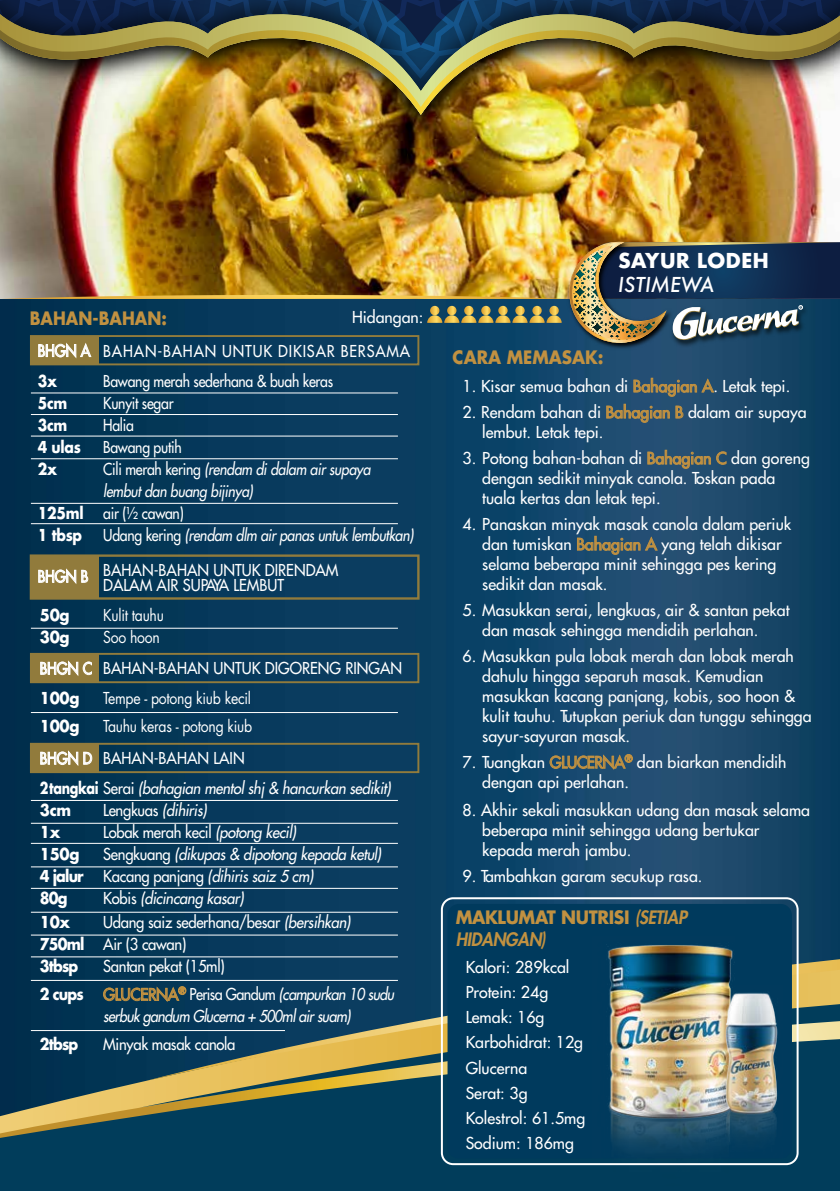
<style>
.page{position:relative;width:840px;height:1191px;background:#fff}
.page>*{position:absolute;margin:0;border:0;box-sizing:border-box;transform-origin:0 0}
.t1{font:700 20px "Futura";color:#fff}
.t2{font:italic 500 20px "Futura";color:#fff}
.t3{font:italic 800 18px/21.6px "Futura Std";letter-spacing:-.02em;color:#c19141;scale:.95 1}
.t4{font:700 18px "Futura Std";color:#c19141;scale:.93 1}
.t5{font:700 18px "Futura Std";color:#c19141;scale:.89 1}
.t6{font:500 16px/20px "Futura Std";color:#fff}
.t7{font:italic 500 16px/22px "Futura Std";letter-spacing:-.02em;color:#fff;scale:.93 1}
.t8{font:500 16px/22px "Futura Std";letter-spacing:-.02em;color:#fff;scale:.93 1}
.t9{font:italic 500 16px "Futura Std";letter-spacing:-.02em;color:#fff;scale:.88 1}
.t10{font:500 16px "Futura Std";letter-spacing:-.02em;color:#fff;scale:.88 1}
.t11{font:16px "Futura Std";letter-spacing:-.02em;color:#fff;scale:.88 1}
.t12{font:500 16px "Futura Std";color:#fff;scale:.88 1}
.t13{font:500 16px/34px "Futura Std";letter-spacing:.06em;color:#fff}
.t14{font:500 16px/15.2px "Futura Std";color:#fff;scale:.93 1}
.t15{font:italic 500 16px "Futura Std";letter-spacing:-.04em;color:#fff;scale:.9 1}
.t16{font:700 16px "Futura Std";letter-spacing:-.02em;color:#fff;scale:.93 1}
.t17{font:700 16px "Futura Std";letter-spacing:-.02em;color:#fff;scale:.87 1}
.t18{font:700 16px "Futura Std";letter-spacing:-.02em;color:#fff;scale:.88 1}
.t19{font:700 16px "Futura Std";letter-spacing:-.02em;color:#fff;scale:.9 1}
.s1{font-style:normal}
.s2{font-weight:700}
.s3{font-weight:700;font-style:normal}
.s4{font-style:italic}
.s5{color:#c19141}
</style>
<div class="page">
<img style="left:0;top:299px;width:839px;height:657px">
<div style="left:0;top:956px;width:839px;height:235px;background:#013d5b"></div>
<div style="left:0;top:962px;width:146px;height:56px;background:#013251"></div>
<svg style="left:0;top:1018px;width:839px;height:120px;background:#234b56"></svg>
<svg style="left:146px;top:959px;width:693px;height:45px;background:#254c5d"></svg>
<svg style="left:139px;top:1004px;width:700px;height:103px;background:#596c59"></svg>
<img style="left:0;top:200px;width:827px;height:99px">
<img style="left:0;top:130px;width:824px;height:70px">
<img style="left:0;top:115px;width:821px;height:15px">
<img style="left:0;top:0;width:839px;height:115px">
<img style="left:499px;top:171px;width:241px;height:246px">
<svg style="left:633px;top:377px;width:81px;height:20px;background:#4f6064"></svg>
<svg style="left:605px;top:403px;width:64px;height:20px"></svg>
<svg style="left:675px;top:405px;width:8px;height:14px"></svg>
<svg style="left:646px;top:449px;width:80px;height:20px;background:#4e6063"></svg>
<svg style="left:576px;top:535px;width:81px;height:20px;background:#4b5f64"></svg>
<svg style="left:549px;top:753px;width:83px;height:17px"></svg>
<div style="left:30px;top:335px;width:389px;height:30px;border:2px solid #917b3c"></div>
<div style="left:31px;top:336px;width:68px;height:28px;background:#917b3c"></div>
<img style="left:2px;top:242px;width:837px;height:118px">
<hr style="left:31px;top:392px;width:366px;height:1px;background:#fff">
<hr style="left:31px;top:414px;width:366px;height:1px;background:#fff">
<hr style="left:31px;top:436px;width:366px;height:1px;background:#fff">
<hr style="left:31px;top:458px;width:366px;height:1px;background:#fff">
<hr style="left:31px;top:503px;width:366px;height:1px;background:#fff">
<hr style="left:31px;top:523px;width:366px;height:1px;background:#fff">
<div style="left:30px;top:743px;width:389px;height:30px;border:2px solid #917b3c"></div>
<div style="left:31px;top:744px;width:68px;height:28px;background:#917b3c"></div>
<svg style="left:40px;top:750px;width:53px;height:16px"></svg>
<svg style="left:103px;top:986px;width:83px;height:16px"></svg>
<hr style="left:31px;top:800px;width:366px;height:1px;background:#fff">
<hr style="left:31px;top:823px;width:366px;height:1px;background:#fff">
<hr style="left:31px;top:843px;width:366px;height:1px;background:#fff">
<hr style="left:31px;top:866px;width:366px;height:1px;background:#fff">
<hr style="left:31px;top:888px;width:366px;height:1px;background:#fff">
<hr style="left:31px;top:912px;width:366px;height:1px;background:#fff">
<hr style="left:31px;top:934px;width:366px;height:1px;background:#fff">
<hr style="left:31px;top:956px;width:366px;height:1px;background:#fff">
<hr style="left:31px;top:980px;width:366px;height:1px;background:#fff">
<hr style="left:31px;top:1030px;width:254px;height:1px;background:#fff">
<div style="left:30px;top:653px;width:389px;height:30px;border:2px solid #917b3c"></div>
<div style="left:31px;top:654px;width:68px;height:28px;background:#917b3c"></div>
<svg style="left:40px;top:660px;width:52px;height:16px"></svg>
<hr style="left:31px;top:712px;width:366px;height:1px;background:#fff">
<div style="left:30px;top:554px;width:389px;height:45px;border:2px solid #917b3c"></div>
<div style="left:31px;top:555px;width:68px;height:43px;background:#917b3c"></div>
<hr style="left:31px;top:628px;width:366px;height:1px;background:#fff">
<svg style="left:38px;top:568px;width:51px;height:16px"></svg>
<div style="left:440px;top:897px;width:358px;height:268px;border:2px solid #fff;border-radius:11px"></div>
<div style="left:447px;top:904px;width:344px;height:254px;background:#003a5d;border-radius:11px"></div>
<img style="left:592px;top:945px;width:141px;height:241px">
<img style="left:723px;top:985px;width:58px;height:183px">
<p class="t13" style="left:38px;top:300px;width:387px;text-indent:314px">Hidangan:<br>BHGN A BAHAN-BAHAN UNTUK DIKISAR BERSAMA</p>
<p class="t18" style="left:38px;top:370px;width:23px">3x</p>
<p class="t10" style="left:103px;top:371px;width:263px">Bawang merah sederhana &amp; buah keras</p>
<p class="t17" style="left:38px;top:392px;width:36px">5cm</p>
<p class="t10" style="left:103px;top:393px;width:81px">Kunyit segar</p>
<p class="t17" style="left:38px;top:414px;width:36px">3cm</p>
<p class="t12" style="left:103px;top:415px;width:36px">Halia</p>
<p class="t17" style="left:38px;top:436px;width:51px">4 ulas</p>
<p class="t10" style="left:103px;top:437px;width:91px">Bawang putih</p>
<p class="t17" style="left:38px;top:458px;width:24px">2x</p>
<p class="t9" style="left:103px;top:459px;width:305px"><span class="s1">Cili merah kering</span> (rendam di dalam air supaya</p>
<p class="t9" style="left:103px;top:481px;width:172px">lembut dan buang bijinya)</p>
<p class="t10" style="left:38px;top:503px;width:167px"><span class="s2">125ml</span> air (½ cawan)</p>
<p class="t18" style="left:38px;top:524px;width:52px">1 tbsp</p>
<p class="t9" style="left:103px;top:525px;width:354px"><span class="s1">Udang kering</span> (rendam dlm air panas untuk lembutkan)</p>
<p class="t5" style="left:30px;top:307px;width:155px">BAHAN-BAHAN:</p>
<p class="t12" style="left:38px;top:566px;width:59px">BHGN B</p>
<p class="t14" style="left:103px;top:563px;width:254px">BAHAN-BAHAN UNTUK DIRENDAM<br>DALAM AIR SUPAYA LEMBUT</p>
<p class="t16" style="left:40px;top:605px;width:34px">50g</p>
<p class="t11" style="left:103px;top:605px;width:70px">Kulit tauhu</p>
<p class="t16" style="left:40px;top:627px;width:34px">30g</p>
<p class="t11" style="left:103px;top:627px;width:66px">Soo hoon</p>
<p class="t12" style="left:40px;top:658px;width:413px">BHGN C BAHAN-BAHAN UNTUK DIGORENG RINGAN</p>
<p class="t16" style="left:40px;top:688px;width:44px">100g</p>
<p class="t11" style="left:103px;top:688px;width:169px">Tempe - potong kiub kecil</p>
<p class="t16" style="left:40px;top:716px;width:44px">100g</p>
<p class="t11" style="left:103px;top:716px;width:171px">Tauhu keras - potong kiub</p>
<p class="t7" style="left:40px;top:743px;width:379px;line-height:30px"><span class="s1">BHGN D BAHAN-BAHAN LAIN<br></span><span class="s3">2 tangkai</span> <span class="s1">Serai</span> (bahagian mentol shj &amp; hancurkan sedikit)</p>
<p class="t16" style="left:40px;top:799px;width:35px">3cm</p>
<p class="t7" style="left:103px;top:799px;width:113px"><span class="s1">Lengkuas</span> (dihiris)</p>
<p class="t16" style="left:40px;top:821px;width:23px">1x</p>
<p class="t8" style="left:103px;top:821px;width:209px">Lobak merah kecil <span class="s4">(potong kecil)</span></p>
<p class="t16" style="left:40px;top:843px;width:44px">150g</p>
<p class="t7" style="left:40px;top:843px;width:368px;text-indent:63px"><span class="s1">Sengkuang</span> (dikupas &amp; dipotong kepada ketul)<br><span class="s3">4 jalur</span> <span class="s1">Kacang panjang</span> (dihiris saiz 5 cm)<br><span class="s3">80g</span></p>
<p class="t7" style="left:103px;top:887px;width:152px"><span class="s1">Kobis</span> (dicincang kasar)</p>
<p class="t8" style="left:40px;top:911px;width:335px;text-indent:63px">Udang saiz sederhana/besar <span class="s4">(bersihkan)<br></span><span class="s2">750ml</span> Air (3 cawan)<br><span class="s2">3tbsp</span></p>
<p class="t16" style="left:40px;top:911px;width:34px">10x</p>
<p class="t8" style="left:40px;top:952px;width:382px;line-height:28px;text-indent:63px">Santan pekat (15ml)<br><span class="s2">2 cups</span> <span class="s5">GLUCERNA</span><sup>®</sup> Perisa Gandum <span class="s4">(campurkan 10 sudu</span></p>
<p class="t15" style="left:103px;top:1006px;width:276px">serbuk gandum Glucerna + 500ml air suam)</p>
<p class="t19" style="left:40px;top:1033px;width:44px">2tbsp</p>
<p class="t8" style="left:103px;top:1033px;width:144px">Minyak masak canola</p>
<p class="t1" style="left:617px;top:246px;width:152px">SAYUR LODEH</p>
<p class="t2" style="left:617px;top:271px;width:97px">ISTIMEWA</p>
<p class="t4" style="left:452px;top:345px;width:164px">CARA MEMASAK:</p>
<p class="t6" style="left:462px;top:376px;width:329px">1. Kisar semua bahan di <span class="s5">Bahagian A</span>. Letak tepi.</p>
<p class="t6" style="left:482px;top:402px;width:326px;text-indent:-20px">2. Rendam bahan di <span class="s5">Bahagian B</span> dalam air supaya lembut. Letak tepi.</p>
<p class="t6" style="left:482px;top:448px;width:329px;text-indent:-20px">3. Potong bahan-bahan di <span class="s5">Bahagian C</span> dan goreng dengan sedikit minyak canola. Toskan pada tuala kertas dan letak tepi.</p>
<p class="t6" style="left:482px;top:514px;width:310px;text-indent:-20px">4. Panaskan minyak masak canola dalam periuk dan tumiskan <span class="s5">Bahagian A</span> yang telah dikisar selama beberapa minit sehingga pes kering sedikit dan masak.</p>
<p class="t6" style="left:482px;top:600px;width:309px;text-indent:-20px">5. Masukkan serai, lengkuas, air &amp; santan pekat dan masak sehingga mendidih perlahan.</p>
<p class="t6" style="left:482px;top:646px;width:330px;text-indent:-20px">6. Masukkan pula lobak merah dan lobak merah dahulu hingga separuh masak. Kemudian masukkan kacang panjang, kobis, soo hoon &amp; kulit tauhu. Tutupkan periuk dan tunggu sehingga sayur-sayuran masak.</p>
<p class="t6" style="left:482px;top:752px;width:306px;text-indent:-20px">7. Tuangkan <span class="s5">GLUCERNA</span><sup>®</sup> dan biarkan mendidih dengan api perlahan.</p>
<p class="t6" style="left:482px;top:800px;width:329px;text-indent:-20px">8. Akhir sekali masukkan udang dan masak selama beberapa minit sehingga udang bertukar kepada merah jambu.</p>
<p class="t6" style="left:462px;top:866px;width:241px">9. Tambahkan garam secukup rasa.</p>
<p class="t3" style="left:455px;top:907px;width:245px"><span class="s3">MAKLUMAT NUTRISI</span> (SETIAP<br>HIDANGAN)</p>
<p class="t6" style="left:465px;top:954px;width:121px;line-height:25.2px">Kalori: 289kcal<br>Protein: 24g<br>Lemak: 16g<br>Karbohidrat: 12g<br>Glucerna<br>Serat: 3g<br>Kolestrol: 61.5mg<br>Sodium: 186mg</p>
</div>
